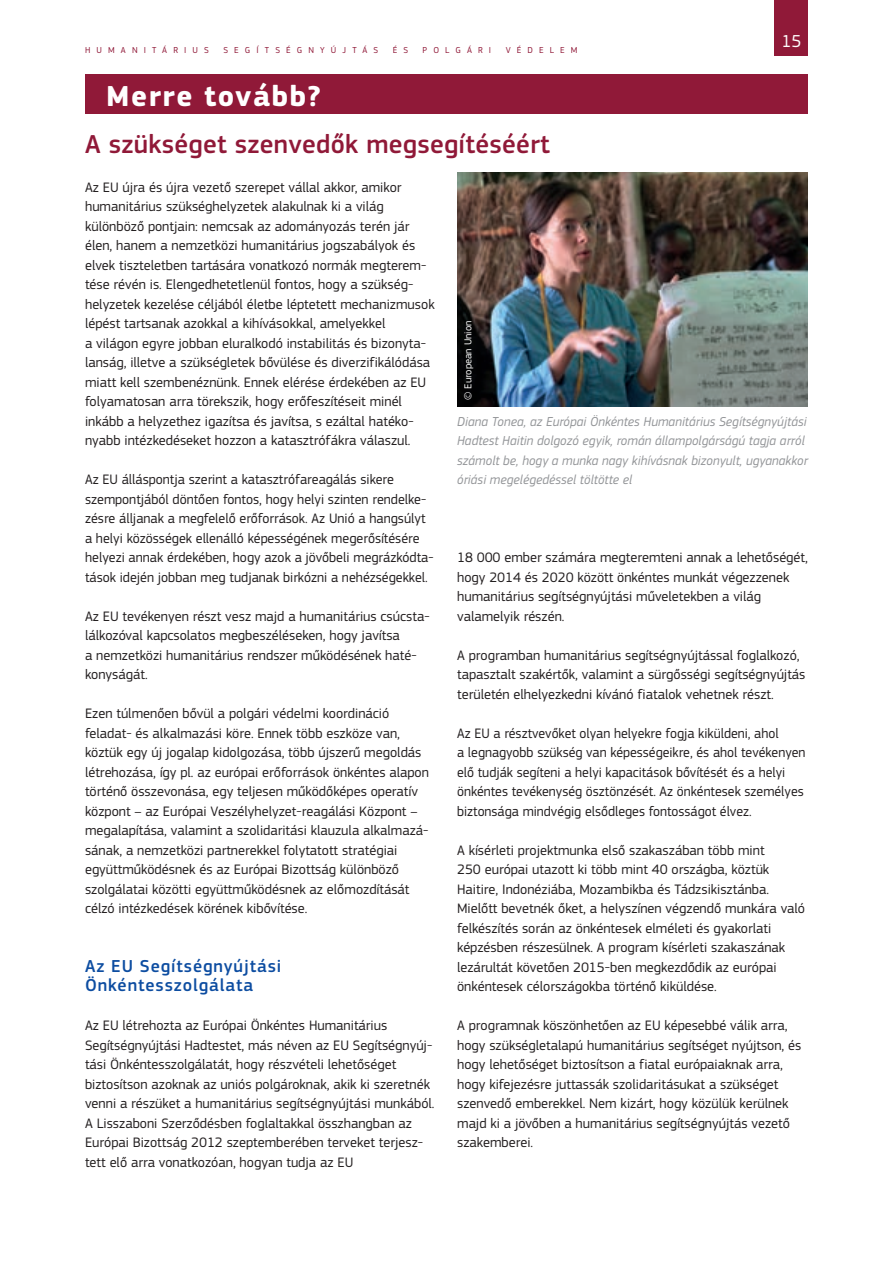
<style>
.page{position:relative;width:893px;height:1263px;background:#fff}
.page>*{position:absolute;margin:0;border:0;box-sizing:border-box;transform-origin:0 0}
.Heading01_neg{font:700 30px "EC Square Sans Pro";letter-spacing:.05em;color:#fff}
.Heading02{font:500 27px "EC Square Sans Pro";letter-spacing:.01em;color:#901938}
.Heading03{font:500 18px/19.5px "EC Square Sans Pro";letter-spacing:.05em;color:#0d4da1}
.t1{font:18px "EC Square Sans Pro";color:#fff}
.BodyText{font:14.25px/19.5px "EC Square Sans Pro";color:#231f20}
.legende_L{font:italic 13.5px/19.5px "EC Square Sans Pro";letter-spacing:.005em;color:#939598;scale:.96 1}
.copyright{font:10.5px "EC Square Sans Pro";color:#fff}
.t2{font:9px "EC Square Sans Pro";color:#901938}
</style>
<div class="page">
<div style="left:775px;top:0;width:33px;height:55px;background:#901938"></div>
<div style="left:85px;top:75px;width:723px;height:39px;background:#901938"></div>
<img style="left:457px;top:172px;width:351px;height:234px">
<p class="t2" style="left:85px;top:45px;width:23px">H umanit</p>
<p class="t2" style="left:162px;top:45px;width:21px">á rius</p>
<p class="t2" style="left:223px;top:45px;width:10px">seg</p>
<p class="t2" style="left:256px;top:45px;width:20px">í tségn</p>
<p class="t2" style="left:320px;top:45px;width:31px">yújt</p>
<p class="t2" style="left:362px;top:45px;width:16px">á s</p>
<p class="t2" style="left:393px;top:45px;width:9px">és</p>
<p class="t2" style="left:423px;top:45px;width:11px">polg</p>
<p class="t2" style="left:467px;top:45px;width:18px">á ri</p>
<p class="t2" style="left:506px;top:45px;width:12px">védelem</p>
<p class="Heading01_neg" style="left:106px;top:78px;width:216px">Merre tovább?</p>
<p class="Heading02" style="left:85px;top:128px;width:466px">A szükséget szenvedők megsegítéséért</p>
<p class="t1" style="left:781px;top:30px;width:22px">15</p>
<p class="BodyText" style="left:85px;top:177px;width:351px">Az EU újra és újra vezető szerepet vállal akkor, amikor humanitárius szükséghelyzetek alakulnak ki a világ különböző pontjain: nemcsak az adományozás terén jár élen, hanem a nemzetközi humanitárius jogszabályok és elvek tiszteletben tartására vonatkozó normák megterem&shy;tése révén is. Elengedhetetlenül fontos, hogy a szükség&shy;helyzetek kezelése céljából életbe léptetett mechanizmusok lépést tartsanak azokkal a kihívásokkal, amelyekkel<br>a világon egyre jobban eluralkodó instabilitás és bizonyta&shy;lanság, illetve a szükségletek bővülése és diverzifikálódása miatt kell szembenéznünk. Ennek elérése érdekében az EU folyamatosan arra törekszik, hogy erőfeszítéseit minél inkább a helyzethez igazítsa és javítsa, s ezáltal hatéko&shy;nyabb intézkedéseket hozzon a katasztrófákra válaszul.</p>
<p class="BodyText" style="left:85px;top:470px;width:350px">Az EU álláspontja szerint a katasztrófareagálás sikere szempontjából döntően fontos, hogy helyi szinten rendelke&shy;zésre álljanak a megfelelő erőforrások. Az Unió a hangsúlyt a helyi közösségek ellenálló képességének megerősítésére helyezi annak érdekében, hogy azok a jövőbeli megrázkódta&shy;tások idején jobban meg tudjanak birkózni a nehézségekkel.</p>
<p class="BodyText" style="left:85px;top:606px;width:346px">Az EU tevékenyen részt vesz majd a humanitárius csúcsta&shy;lálkozóval kapcsolatos megbeszéléseken, hogy javítsa<br>a nemzetközi humanitárius rendszer működésének haté&shy;konyságát.</p>
<p class="BodyText" style="left:85px;top:704px;width:345px">Ezen túlmenően bővül a polgári védelmi koordináció feladat- és alkalmazási köre. Ennek több eszköze van, köztük egy új jogalap kidolgozása, több újszerű megoldás létrehozása, így pl. az európai erőforrások önkéntes alapon történő összevonása, egy teljesen működőképes operatív központ – az Európai Veszélyhelyzet‑reagálási Központ – megalapítása, valamint a szolidaritási klauzula alkalmazá&shy;sának, a nemzetközi partnerekkel folytatott stratégiai együttműködésnek és az Európai Bizottság különböző szolgálatai közötti együttműködésnek az előmozdítását célzó intézkedések körének kibővítése.</p>
<p class="Heading03" style="left:85px;top:956px;width:198px">Az EU Segítségnyújtási<br>Önkéntesszolgálata</p>
<p class="BodyText" style="left:85px;top:1016px;width:351px">Az EU létrehozta az Európai Önkéntes Humanitárius Segítségnyújtási Hadtestet, más néven az EU Segítségnyúj&shy;tási Önkéntesszolgálatát, hogy részvételi lehetőséget biztosítson azoknak az uniós polgároknak, akik ki szeretnék venni a részüket a humanitárius segítségnyújtási munkából.<br>A Lisszaboni Szerződésben foglaltakkal összhangban az Európai Bizottság 2012 szeptemberében terveket terjesz&shy;tett elő arra vonatkozóan, hogyan tudja az EU</p>
<p class="copyright" style="left:462px;top:400px;width:81px;rotate:-90deg">© European Union</p>
<p class="legende_L" style="left:457px;top:412px;width:367px">Diana Tonea, az Európai Önkéntes Humanitárius Segítségnyújtási Hadtest Haitin dolgozó egyik, román állampolgárságú tagja arról számolt be, hogy a munka nagy kihívásnak bizonyult, ugyanakkor óriási megelégedéssel töltötte el</p>
<p class="BodyText" style="left:457px;top:548px;width:352px">18 000 ember számára megteremteni annak a lehetőségét, hogy 2014 és 2020 között önkéntes munkát végezzenek humanitárius segítségnyújtási műveletekben a világ valamelyik részén.</p>
<p class="BodyText" style="left:457px;top:645px;width:350px">A programban humanitárius segítségnyújtással foglalkozó, tapasztalt szakértők, valamint a sürgősségi segítségnyújtás területén elhelyezkedni kívánó fiatalok vehetnek részt.</p>
<p class="BodyText" style="left:457px;top:723px;width:350px">Az EU a résztvevőket olyan helyekre fogja kiküldeni, ahol<br>a legnagyobb szükség van képességeikre, és ahol tevékenyen elő tudják segíteni a helyi kapacitások bővítését és a helyi önkéntes tevékenység ösztönzését. Az önkéntesek személyes biztonsága mindvégig elsődleges fontosságot élvez.</p>
<p class="BodyText" style="left:457px;top:840px;width:349px">A kísérleti projektmunka első szakaszában több mint<br>250 európai utazott ki több mint 40 országba, köztük Haitire, Indonéziába, Mozambikba és Tádzsikisztánba.<br>Mielőtt bevetnék őket, a helyszínen végzendő munkára való felkészítés során az önkéntesek elméleti és gyakorlati képzésben részesülnek. A program kísérleti szakaszának lezárultát követően 2015-ben megkezdődik az európai önkéntesek célországokba történő kiküldése.</p>
<p class="BodyText" style="left:457px;top:1016px;width:346px">A programnak köszönhetően az EU képesebbé válik arra, hogy szükségletalapú humanitárius segítséget nyújtson, és hogy lehetőséget biztosítson a fiatal európaiaknak arra, hogy kifejezésre juttassák szolidaritásukat a szükséget szenvedő emberekkel. Nem kizárt, hogy közülük kerülnek majd ki a jövőben a humanitárius segítségnyújtás vezető szakemberei.</p>
</div>
